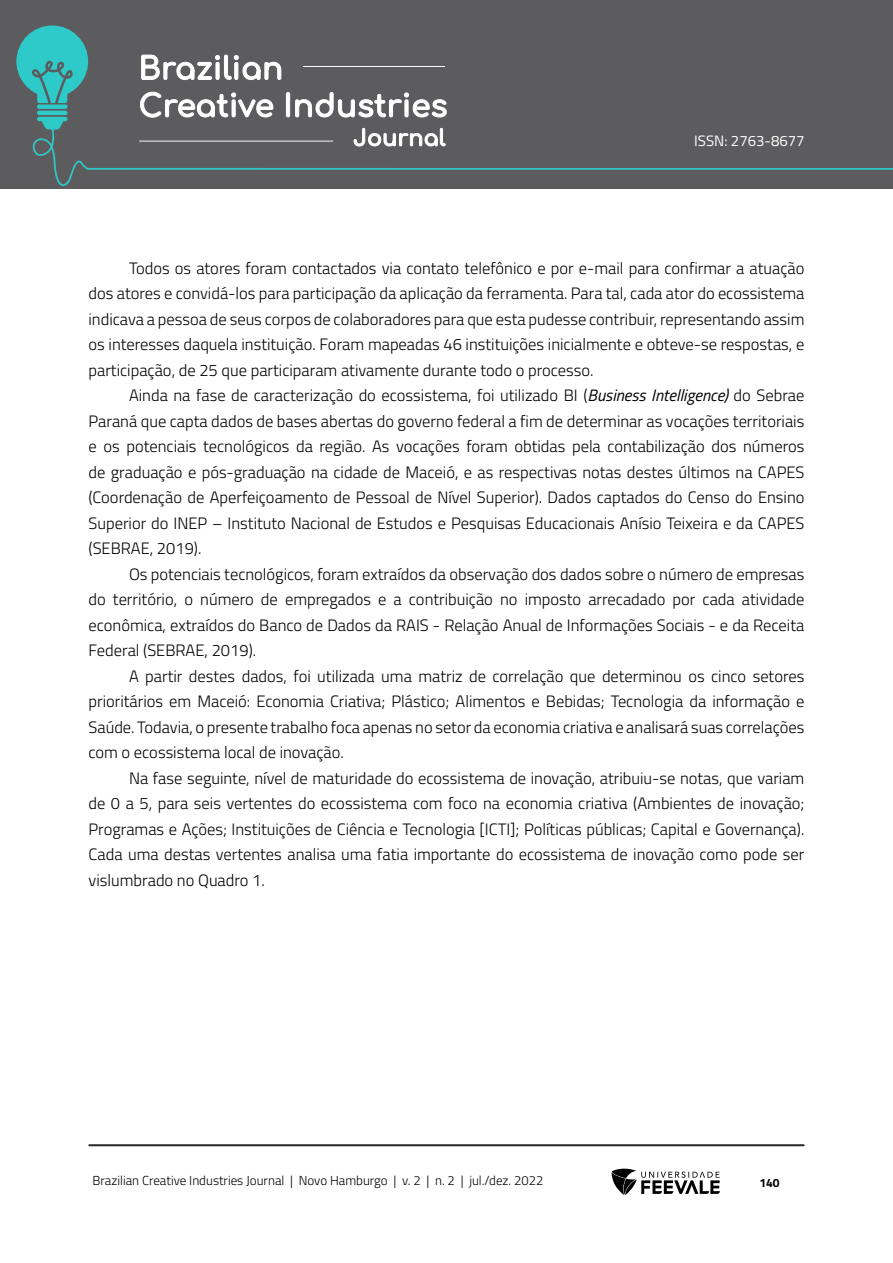
<style>
.page{position:relative;width:893px;height:1263px;background:#fff}
.page>*{position:absolute;margin:0;border:0;box-sizing:border-box;transform-origin:0 0}
.Corpo_de_texto{font:300 16.5px/25.5px "Titillium Web";color:#000;text-align:justify}
.t1{font:15px "Titillium Web";color:#fff}
.t2{font:300 13.05px "Titillium Web";color:#000}
.t3{font:700 12px "Titillium Web";color:#000}
.s1{font-weight:400;font-style:italic}
</style>
<div class="page">
<div style="left:0;top:0;width:893px;height:188px;background:#5c5c5e"></div>
<hr style="left:37px;top:111px;width:30px;height:4px;background:#2ec9c9;border-radius:2px">
<svg style="left:37px;top:117px;width:30px;height:11px"></svg>
<hr style="left:37px;top:105px;width:30px;height:4px;background:#2ec9c9;border-radius:2px">
<svg style="left:16px;top:26px;width:72px;height:77px"></svg>
<svg style="left:32px;top:128px;width:861px;height:58px"></svg>
<hr style="left:89px;top:1144px;width:715px;height:2px;background:#282828">
<svg style="left:611px;top:1169px;width:109px;height:26px"></svg>
<svg style="left:141px;top:54px;width:141px;height:26px"></svg>
<svg style="left:140px;top:91px;width:134px;height:27px"></svg>
<svg style="left:285px;top:92px;width:162px;height:26px"></svg>
<svg style="left:353px;top:127px;width:93px;height:20px"></svg>
<hr style="left:303px;top:66px;width:142px;height:1px;background:#fff">
<hr style="left:139px;top:141px;width:194px;height:1px;background:#fff">
<p class="t1" style="left:694px;top:130px;width:112px">ISSN: 2763-8677</p>
<p class="Corpo_de_texto" style="left:88px;top:254px;width:717px;text-indent:40px">Todos os atores foram contactados via contato telefônico e por e-mail para confirmar a atuação dos atores e convidá-los para participação da aplicação da ferramenta. Para tal, cada ator do ecossistema indicava a pessoa de seus corpos de colaboradores para que esta pudesse contribuir, representando assim os interesses daquela instituição. Foram mapeadas 46 instituições inicialmente e obteve-se respostas, e participação, de 25 que participaram ativamente durante todo o processo.</p>
<p class="Corpo_de_texto" style="left:88px;top:382px;width:717px;text-indent:40px">Ainda na fase de caracterização do ecossistema, foi utilizado BI (<span class="s1">Business Intelligence)</span> do Sebrae Paraná que capta dados de bases abertas do governo federal a fim de determinar as vocações territoriais e os potenciais tecnológicos da região. As vocações foram obtidas pela contabilização dos números de graduação e pós-graduação na cidade de Maceió, e as respectivas notas destes últimos na CAPES (Coordenação de Aperfeiçoamento de Pessoal de Nível Superior). Dados captados do Censo do Ensino Superior do INEP – Instituto Nacional de Estudos e Pesquisas Educacionais Anísio Teixeira e da CAPES (SEBRAE, 2019).</p>
<p class="Corpo_de_texto" style="left:88px;top:560px;width:717px;text-indent:40px">Os potenciais tecnológicos, foram extraídos da observação dos dados sobre o número de empresas do território, o número de empregados e a contribuição no imposto arrecadado por cada atividade econômica, extraídos do Banco de Dados da RAIS - Relação Anual de Informações Sociais - e da Receita Federal (SEBRAE, 2019).</p>
<p class="Corpo_de_texto" style="left:88px;top:662px;width:717px;text-indent:40px">A partir destes dados, foi utilizada uma matriz de correlação que determinou os cinco setores prioritários em Maceió: Economia Criativa; Plástico; Alimentos e Bebidas; Tecnologia da informação e Saúde. Todavia, o presente trabalho foca apenas no setor da economia criativa e analisará suas correlações com o ecossistema local de inovação.</p>
<p class="Corpo_de_texto" style="left:88px;top:764px;width:718px;text-indent:40px">Na fase seguinte, nível de maturidade do ecossistema de inovação, atribuiu-se notas, que variam de 0 a 5, para seis vertentes do ecossistema com foco na economia criativa (Ambientes de inovação; Programas e Ações; Instituições de Ciência e Tecnologia [ICTI]; Políticas públicas; Capital e Governança).<br>Cada uma destas vertentes analisa uma fatia importante do ecossistema de inovação como pode ser vislumbrado no Quadro 1.</p>
<p class="t2" style="left:92px;top:1171px;width:452px">Brazilian Creative Industries Journal | Novo Hamburgo | v. 2 | n. 2 | jul./dez. 2022</p>
<p class="t3" style="left:759px;top:1174px;width:22px">140</p>
</div>
